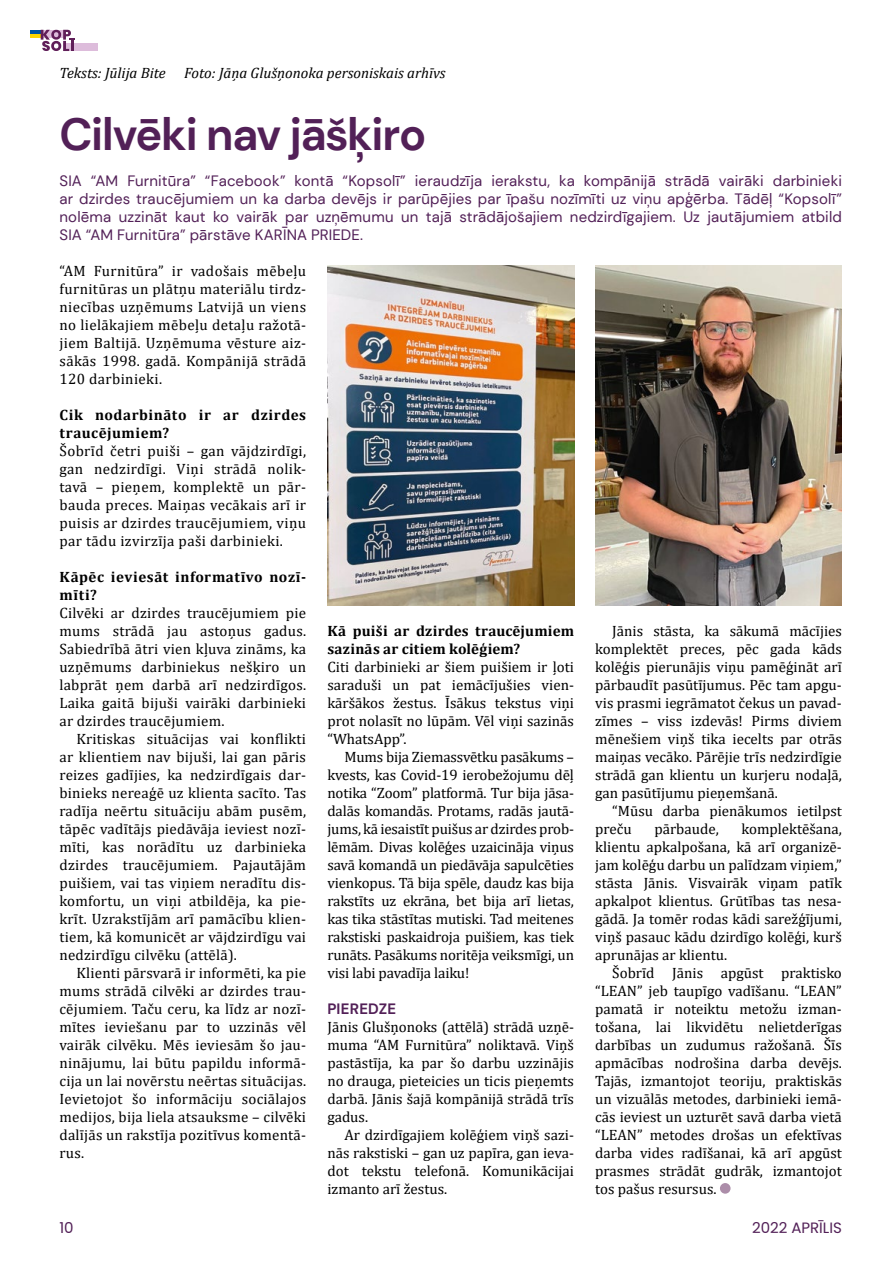
<style>
.page{position:relative;width:893px;height:1263px;background:#fff}
.page>*{position:absolute;margin:0;border:0;box-sizing:border-box;transform-origin:0 0}
.t1{font:700 45px "DM Sans";letter-spacing:-.03em;color:#522057}
.t2{font:15px/18px "Cambria";color:#000;text-align:justify}
.t3{font:15px/18px "DM Sans";letter-spacing:.01em;color:#522057;text-align:justify}
.t4{font:700 15px/18px "Cambria";letter-spacing:.025em;color:#000}
.t5{font:italic 15px "Cambria";color:#000}
.t6{font:15px "Poppins";color:#522057}
.t7{font:700 15px "DM Sans";letter-spacing:.015em;color:#522057}
</style>
<div class="page">
<div style="left:63px;top:43px;width:35px;height:8px;background:#ddbcdb"></div>
<hr style="left:30px;top:34px;width:11px;height:4px;background:#ffd500">
<hr style="left:30px;top:30px;width:11px;height:4px;background:#0053a1">
<svg style="left:41px;top:30px;width:34px;height:21px"></svg>
<div style="left:720px;top:1183px;width:10px;height:11px;background:#ac8da9;border-radius:50%"></div>
<img style="left:327px;top:266px;width:247px;height:340px">
<img style="left:595px;top:266px;width:247px;height:340px">
<p class="t5" style="left:60px;top:62px;width:388px">Teksts: Jūlija Bite Foto: Jāņa Glušņonoka personiskais arhīvs</p>
<h1 class="t1" style="left:60px;top:106px;width:368px">Cilvēki nav jāšķiro</h1>
<p class="t3" style="left:60px;top:171px;width:784px">SIA “AM Furnitūra” “Facebook” kontā “Kopsolī” ieraudzīja ierakstu, ka kompānijā strādā vairāki darbinieki ar dzirdes traucējumiem un ka darba devējs ir parūpējies par īpašu nozīmīti uz viņu apģērba. Tādēļ “Kopsolī” nolēma uzzināt kaut ko vairāk par uzņēmumu un tajā strādājošajiem nedzirdīgajiem. Uz jautājumiem atbild SIA “AM Furnitūra” pārstāve KARĪNA PRIEDE.</p>
<p class="t2" style="left:60px;top:261px;width:248px">“AM Furnitūra” ir vadošais mēbeļu furnitūras un plātņu materiālu tirdz&shy;niecības uzņēmums Latvijā un viens no lielākajiem mēbeļu detaļu ražotā&shy;jiem Baltijā. Uzņēmuma vēsture aiz&shy;sākās 1998. gadā. Kompānijā strādā 120 darbinieki.</p>
<p class="t4" style="left:60px;top:405px;width:248px">Cik nodarbināto ir ar dzirdes traucējumiem?</p>
<p class="t2" style="left:59px;top:441px;width:248px">Šobrīd četri puiši – gan vājdzirdīgi, gan nedzirdīgi. Viņi strādā nolik&shy;tavā – pieņem, komplektē un pār&shy;bauda preces. Maiņas vecākais arī ir puisis ar dzirdes traucējumiem, viņu par tādu izvirzīja paši darbinieki.</p>
<p class="t4" style="left:59px;top:567px;width:248px">Kāpēc ieviesāt informatīvo nozī&shy;mīti?</p>
<p class="t2" style="left:59px;top:603px;width:248px">Cilvēki ar dzirdes traucējumiem pie mums strādā jau astoņus gadus.<br>Sabiedrībā ātri vien kļuva zināms, ka uzņēmums darbiniekus nešķiro un labprāt ņem darbā arī nedzirdīgos.<br>Laika gaitā bijuši vairāki darbinieki ar dzirdes traucējumiem.</p>
<p class="t2" style="left:59px;top:729px;width:248px;text-indent:17px">Kritiskas situācijas vai konflikti ar klientiem nav bijuši, lai gan pāris reizes gadījies, ka nedzirdīgais dar&shy;binieks nereaģē uz klienta sacīto. Tas radīja neērtu situāciju abām pusēm, tāpēc vadītājs piedāvāja ieviest nozī&shy;mīti, kas norādītu uz darbinieka dzirdes traucējumiem. Pajautājām puišiem, vai tas viņiem neradītu dis&shy;komfortu, un viņi atbildēja, ka pie&shy;krīt. Uzrakstījām arī pamācību klien&shy;tiem, kā komunicēt ar vājdzirdīgu vai nedzirdīgu cilvēku (attēlā).</p>
<p class="t2" style="left:59px;top:963px;width:248px;text-indent:17px">Klienti pārsvarā ir informēti, ka pie mums strādā cilvēki ar dzirdes trau&shy;cējumiem. Taču ceru, ka līdz ar nozī&shy;mītes ieviešanu par to uzzinās vēl vairāk cilvēku. Mēs ieviesām šo jau&shy;ninājumu, lai būtu papildu informā&shy;cija un lai novērstu neērtas situācijas.<br>Ievietojot šo informāciju sociālajos medijos, bija liela atsauksme – cilvēki dalījās un rakstīja pozitīvus komentā&shy;rus.</p>
<p class="t4" style="left:327px;top:621px;width:248px">Kā puiši ar dzirdes traucējumiem sazinās ar citiem kolēģiem?</p>
<p class="t2" style="left:327px;top:657px;width:248px">Citi darbinieki ar šiem puišiem ir ļoti saraduši un pat iemācījušies vien&shy;kāršākos žestus. Īsākus tekstus viņi prot nolasīt no lūpām. Vēl viņi sazinās “WhatsApp”.</p>
<p class="t2" style="left:327px;top:747px;width:248px;text-indent:17px">Mums bija Ziemassvētku pasākums – kvests, kas Covid-19 ierobežojumu dēļ notika “Zoom” platformā. Tur bija jāsa&shy;dalās komandās. Protams, radās jautā&shy;jums, kā iesaistīt puišus ar dzirdes prob&shy;lēmām. Divas kolēģes uzaicināja viņus savā komandā un piedāvāja sapulcēties vienkopus. Tā bija spēle, daudz kas bija rakstīts uz ekrāna, bet bija arī lietas, kas tika stāstītas mutiski. Tad meitenes rakstiski paskaidroja puišiem, kas tiek runāts. Pasākums noritēja veiksmīgi, un visi labi pavadīja laiku!</p>
<p class="t7" style="left:327px;top:999px;width:70px">PIEREDZE</p>
<p class="t2" style="left:327px;top:1017px;width:248px">Jānis Glušņonoks (attēlā) strādā uzņē&shy;muma “AM Furnitūra” noliktavā. Viņš pastāstīja, ka par šo darbu uzzinājis no drauga, pieteicies un ticis pieņemts darbā. Jānis šajā kompānijā strādā trīs gadus.</p>
<p class="t2" style="left:327px;top:1125px;width:248px;text-indent:17px">Ar dzirdīgajiem kolēģiem viņš sazi&shy;nās rakstiski – gan uz papīra, gan ieva&shy;dot tekstu telefonā. Komunikācijai izmanto arī žestus.</p>
<p class="t2" style="left:595px;top:621px;width:248px;text-indent:17px">Jānis stāsta, ka sākumā mācījies komplektēt preces, pēc gada kāds kolēģis pierunājis viņu pamēģināt arī pārbaudīt pasūtījumus. Pēc tam apgu&shy;vis prasmi iegrāmatot čekus un pavad&shy;zīmes – viss izdevās! Pirms diviem mēnešiem viņš tika iecelts par otrās maiņas vecāko. Pārējie trīs nedzirdīgie strādā gan klientu un kurjeru nodaļā, gan pasūtījumu pieņemšanā.</p>
<p class="t2" style="left:595px;top:801px;width:248px;text-indent:17px">“Mūsu darba pienākumos ietilpst preču</p>
<p class="t2" style="left:595px;top:819px;width:248px;text-indent:146px">komplektēšana, klientu apkalpošana, kā arī organizē&shy;jam kolēģu darbu un palīdzam viņiem,” stāsta Jānis. Visvairāk viņam patīk apkalpot klientus. Grūtības tas nesa&shy;gādā. Ja tomēr rodas kādi sarežģījumi, viņš pasauc kādu dzirdīgo kolēģi, kurš aprunājas ar klientu.</p>
<p class="t2" style="left:595px;top:963px;width:248px;text-indent:17px">Šobrīd Jānis apgūst praktisko “LEAN” jeb taupīgo vadīšanu. “LEAN” pamatā ir noteiktu metožu izman&shy;tošana, lai likvidētu nelietderīgas darbības un zudumus ražošanā. Šīs apmācības nodrošina darba devējs.<br>Tajās, izmantojot teoriju, praktiskās un vizuālās metodes, darbinieki iemā&shy;cās ieviest un uzturēt savā darba vietā “LEAN” metodes drošas un efektīvas darba vides radīšanai, kā arī apgūst prasmes strādāt gudrāk, izmantojot tos pašus resursus.</p>
<p class="t2" style="left:654px;top:819px;width:66px">pārbaude,</p>
<p class="t6" style="left:60px;top:1219px;width:16px">10</p>
<p class="t6" style="left:752px;top:1219px;width:91px">2022 APRĪLIS</p>
</div>
